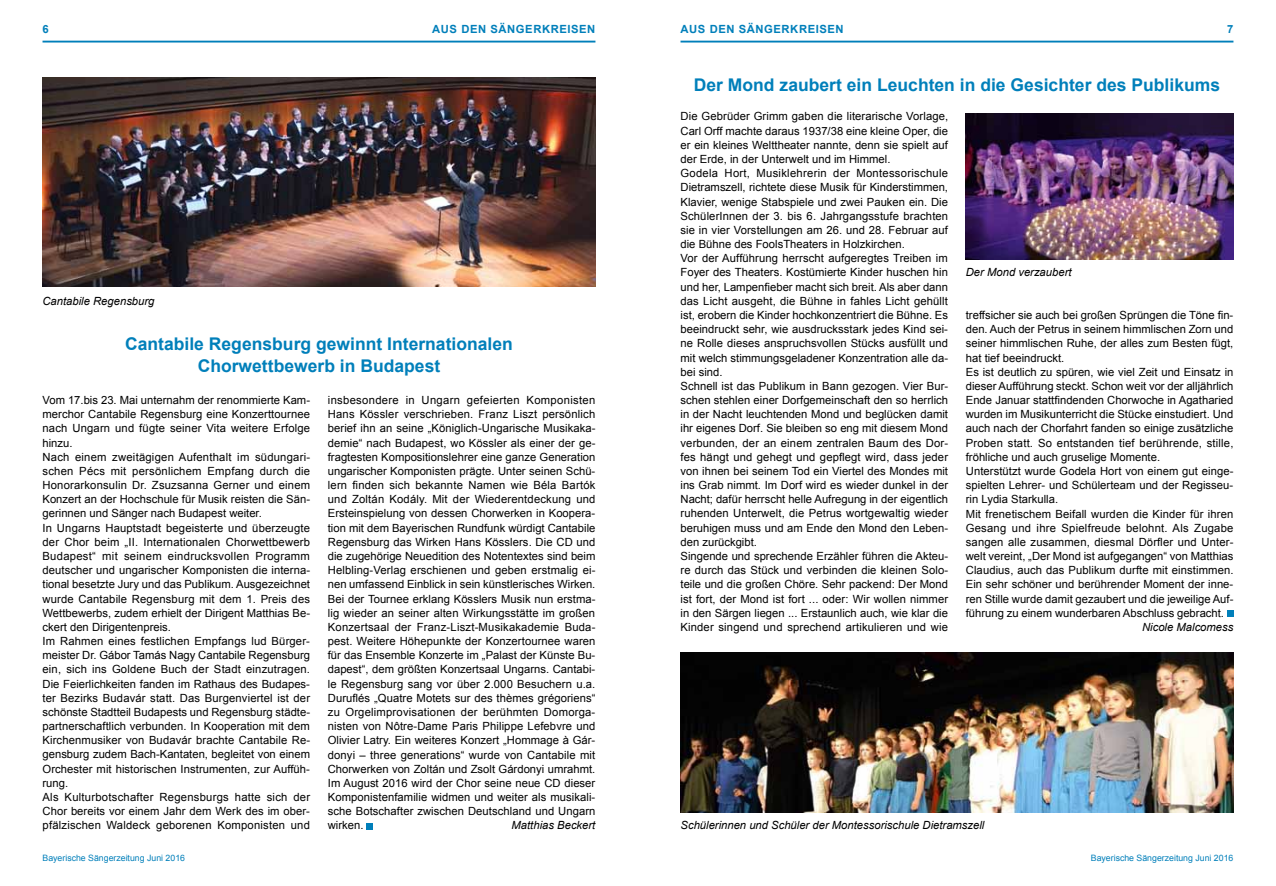
<style>
.page{position:relative;width:1276px;height:886px;background:#fff}
.page>*{position:absolute;margin:0;border:0;box-sizing:border-box;transform-origin:0 0}
.t1{font:700 17.5px/21.2px "Arial";color:#007fba;text-align:center}
.t2{font:11.25px/14.1px "Arial";color:#000}
.t3{font:italic 11.25px "Arial";color:#000}
.t4{font:700 11.25px "Arial";letter-spacing:.05em;color:#007fba}
.t5{font:8.75px "Arial";color:#007fba}
</style>
<div class="page">
<hr style="left:43px;top:41px;width:552px;height:2px;background:#007fba">
<hr style="left:680px;top:41px;width:553px;height:2px;background:#007fba">
<div style="left:1227px;top:610px;width:6px;height:7px;background:#007fba"></div>
<img style="left:966px;top:113px;width:267px;height:147px">
<img style="left:680px;top:653px;width:553px;height:159px">
<svg style="left:367px;top:823px;width:6px;height:6px"></svg>
<img style="left:43px;top:78px;width:552px;height:208px">
<p class="t4" style="left:43px;top:22px;width:8px">6</p>
<p class="t4" style="left:432px;top:22px;width:165px">AUS DEN SÄNGERKREISEN</p>
<p class="t4" style="left:680px;top:22px;width:165px">AUS DEN SÄNGERKREISEN</p>
<p class="t4" style="left:1227px;top:22px;width:8px">7</p>
<p class="t3" style="left:43px;top:293px;width:113px">Cantabile Regensburg</p>
<h1 class="t1" style="left:125px;top:334px;width:389px">Cantabile Regensburg gewinnt Internationalen<br>Chorwettbewerb in Budapest</h1>
<p class="t2" style="left:43px;top:393px;width:269px">Vom 17.bis 23. Mai unternahm der renommierte Kam&shy;merchor Cantabile Regensburg eine Konzerttournee nach Ungarn und fügte seiner Vita weitere Erfolge hinzu.<br>Nach einem zweitägigen Aufenthalt im südungari&shy;schen Pécs mit persönlichem Empfang durch die Honorarkonsulin Dr. Zsuzsanna Gerner und einem Konzert an der Hochschule für Musik reisten die Sän&shy;gerinnen und Sänger nach Budapest weiter.<br>In Ungarns Hauptstadt begeisterte und überzeugte der Chor beim „II. Internationalen Chorwettbewerb Budapest“ mit seinem eindrucksvollen Programm deutscher und ungarischer Komponisten die interna&shy;tional besetzte Jury und das Publikum. Ausgezeichnet wurde Cantabile Regensburg mit dem 1. Preis des Wettbewerbs, zudem erhielt der Dirigent Matthias Be&shy;ckert den Dirigentenpreis.<br>Im Rahmen eines festlichen Empfangs lud Bürger&shy;meister Dr. Gábor Tamás Nagy Cantabile Regensburg ein, sich ins Goldene Buch der Stadt einzutragen.<br>Die Feierlichkeiten fanden im Rathaus des Budapes&shy;ter Bezirks Budavár statt. Das Burgenviertel ist der schönste Stadtteil Budapests und Regensburg städte&shy;partnerschaftlich verbunden. In Kooperation mit dem Kirchenmusiker von Budavár brachte Cantabile Re&shy;gensburg zudem Bach-Kantaten, begleitet von einem Orchester mit historischen Instrumenten, zur Auffüh&shy;rung.<br>Als Kulturbotschafter Regensburgs hatte sich der Chor bereits vor einem Jahr dem Werk des im ober&shy;pfälzischen Waldeck geborenen Komponisten und</p>
<p class="t2" style="left:328px;top:393px;width:269px;text-align:justify">insbesondere in Ungarn gefeierten Komponisten Hans Kössler verschrieben. Franz Liszt persönlich berief ihn an seine „Königlich-Ungarische Musikaka&shy;demie“ nach Budapest, wo Kössler als einer der ge&shy;fragtesten Kompositionslehrer eine ganze Generation ungarischer Komponisten prägte. Unter seinen Schü&shy;lern finden sich bekannte Namen wie Béla Bartók und Zoltán Kodály. Mit der Wiederentdeckung und Ersteinspielung von dessen Chorwerken in Koopera&shy;tion mit dem Bayerischen Rundfunk würdigt Cantabile Regensburg das Wirken Hans Kösslers. Die CD und die zugehörige Neuedition des Notentextes sind beim Helbling-Verlag erschienen und geben erstmalig ei&shy;nen umfassend Einblick in sein künstlerisches Wirken.<br>Bei der Tournee erklang Kösslers Musik nun erstma&shy;lig wieder an seiner alten Wirkungsstätte im großen Konzertsaal der Franz-Liszt-Musikakademie Buda&shy;pest. Weitere Höhepunkte der Konzertournee waren für das Ensemble Konzerte im „Palast der Künste Bu&shy;dapest“, dem größten Konzertsaal Ungarns. Cantabi&shy;le Regensburg sang vor über 2.000 Besuchern u.a.<br>Duruflés „Quatre Motets sur des thèmes grégoriens“ zu Orgelimprovisationen der berühmten Domorga&shy;nisten von Nôtre-Dame Paris Philippe Lefebvre und Olivier Latry. Ein weiteres Konzert „Hommage à Gár&shy;donyi – three generations“ wurde von Cantabile mit Chorwerken von Zoltán und Zsolt Gárdonyi umrahmt.<br>Im August 2016 wird der Chor seine neue CD dieser Komponistenfamilie widmen und weiter als musikali&shy;sche Botschafter zwischen Deutschland und Ungarn wirken.</p>
<p class="t3" style="left:511px;top:818px;width:85px">Matthias Beckert</p>
<h1 class="t1" style="left:694px;top:74px;width:528px">Der Mond zaubert ein Leuchten in die Gesichter des Publikums</h1>
<p class="t2" style="left:680px;top:110px;width:269px">Die Gebrüder Grimm gaben die literarische Vorlage, Carl Orff machte daraus 1937/38 eine kleine Oper, die er ein kleines Welttheater nannte, denn sie spielt auf der Erde, in der Unterwelt und im Himmel.<br>Godela Hort, Musiklehrerin der Montessorischule Dietramszell, richtete diese Musik für Kinderstimmen, Klavier, wenige Stabspiele und zwei Pauken ein. Die SchülerInnen der 3. bis 6. Jahrgangsstufe brachten sie in vier Vorstellungen am 26. und 28. Februar auf die Bühne des FoolsTheaters in Holzkirchen.<br>Vor der Aufführung herrscht aufgeregtes Treiben im Foyer des Theaters. Kostümierte Kinder huschen hin und her, Lampenfieber macht sich breit. Als aber dann das Licht ausgeht, die Bühne in fahles Licht gehüllt ist, erobern die Kinder hochkonzentriert die Bühne. Es beeindruckt sehr, wie ausdrucksstark jedes Kind sei&shy;ne Rolle dieses anspruchsvollen Stücks ausfüllt und mit welch stimmungsgeladener Konzentration alle da&shy;bei sind.<br>Schnell ist das Publikum in Bann gezogen. Vier Bur&shy;schen stehlen einer Dorfgemeinschaft den so herrlich in der Nacht leuchtenden Mond und beglücken damit ihr eigenes Dorf. Sie bleiben so eng mit diesem Mond verbunden, der an einem zentralen Baum des Dor&shy;fes hängt und gehegt und gepflegt wird, dass jeder von ihnen bei seinem Tod ein Viertel des Mondes mit ins Grab nimmt. Im Dorf wird es wieder dunkel in der Nacht; dafür herrscht helle Aufregung in der eigentlich ruhenden Unterwelt, die Petrus wortgewaltig wieder beruhigen muss und am Ende den Mond den Leben&shy;den zurückgibt.<br>Singende und sprechende Erzähler führen die Akteu&shy;re durch das Stück und verbinden die kleinen Solo&shy;teile und die großen Chöre. Sehr packend: Der Mond ist fort, der Mond ist fort ... oder: Wir wollen nimmer in den Särgen liegen ... Erstaunlich auch, wie klar die Kinder singend und sprechend artikulieren und wie</p>
<p class="t3" style="left:966px;top:265px;width:107px">Der Mond verzaubert</p>
<p class="t2" style="left:966px;top:308px;width:269px">treffsicher sie auch bei großen Sprüngen die Töne fin&shy;den. Auch der Petrus in seinem himmlischen Zorn und seiner himmlischen Ruhe, der alles zum Besten fügt, hat tief beeindruckt.<br>Es ist deutlich zu spüren, wie viel Zeit und Einsatz in dieser Aufführung steckt. Schon weit vor der alljährlich Ende Januar stattfindenden Chorwoche in Agatharied wurden im Musikunterricht die Stücke einstudiert. Und auch nach der Chorfahrt fanden so einige zusätzliche Proben statt. So entstanden tief berührende, stille, fröhliche und auch gruselige Momente.<br>Unterstützt wurde Godela Hort von einem gut einge&shy;spielten Lehrer- und Schülerteam und der Regisseu&shy;rin Lydia Starkulla.<br>Mit frenetischem Beifall wurden die Kinder für ihren Gesang und ihre Spielfreude belohnt. Als Zugabe sangen alle zusammen, diesmal Dörfler und Unter&shy;welt vereint, „Der Mond ist aufgegangen“ von Matthias Claudius, auch das Publikum durfte mit einstimmen.<br>Ein sehr schöner und berührender Moment der inne&shy;ren Stille wurde damit gezaubert und die jeweilige Auf&shy;führung zu einem wunderbaren Abschluss gebracht.</p>
<p class="t3" style="left:1142px;top:619px;width:93px">Nicole Malcomess</p>
<p class="t3" style="left:680px;top:818px;width:305px">Schülerinnen und Schüler der Montessorischule Dietramszell</p>
<p class="t5" style="left:43px;top:852px;width:144px">Bayerische Sängerzeitung Juni 2016</p>
<p class="t5" style="left:1091px;top:852px;width:144px">Bayerische Sängerzeitung Juni 2016</p>
</div>
